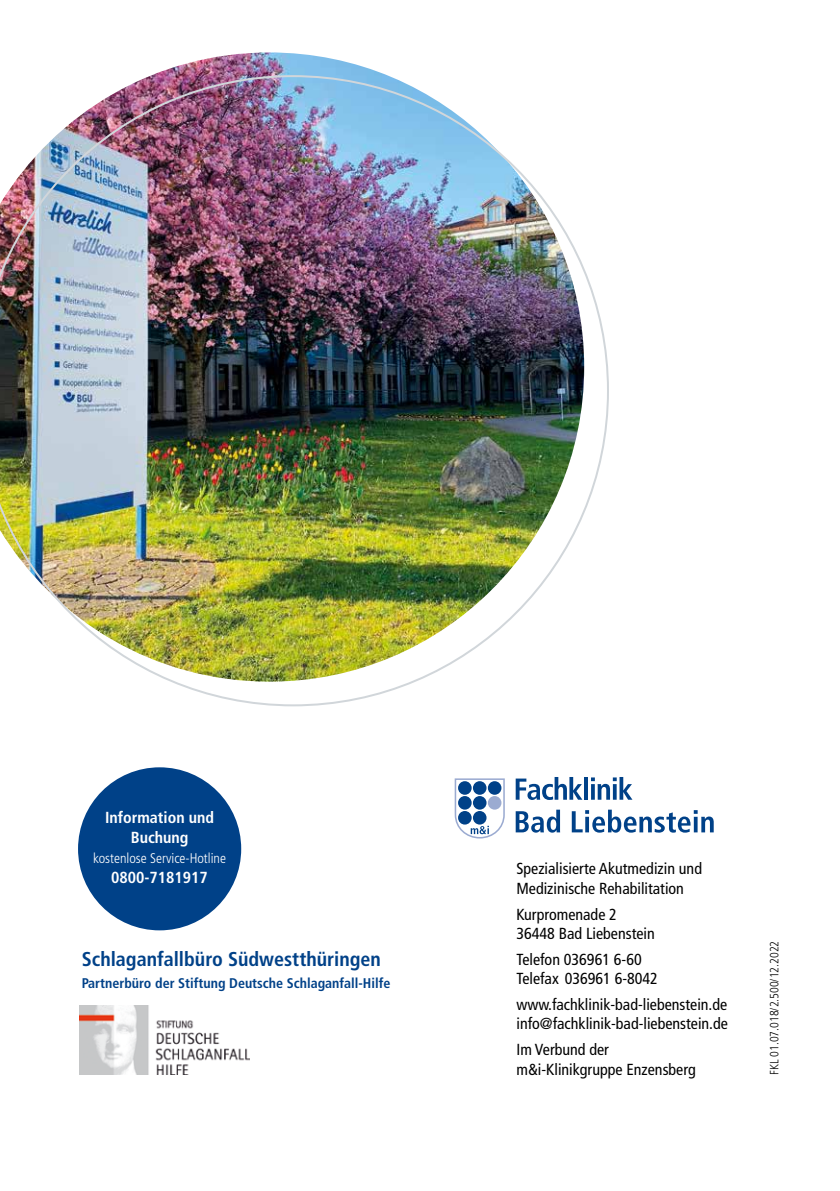
<style>
.page{position:relative;width:840px;height:1191px;background:#fff}
.page>*{position:absolute;margin:0;border:0;box-sizing:border-box;transform-origin:0 0}
.t1{font:700 condensed 20px "Frutiger LT Pro";color:#004188}
.t2{font:condensed 16px/19.2px "Frutiger LT Pro";color:#000}
.t3{font:700 condensed 16px/20px "Frutiger LT Pro";color:#fff;text-align:center}
.t4{font:700 condensed 14px "Frutiger LT Pro";color:#004188}
.t5{font:300 condensed 14px "Frutiger LT Pro";color:#fff}
.t6{font:300 condensed 12px "Frutiger LT Pro";color:#000}
</style>
<div class="page">
<svg style="left:454px;top:778px;width:51px;height:60px"></svg>
<div style="left:458px;top:781px;width:13px;height:13px;background:#004188;border-radius:50%"></div>
<div style="left:472px;top:781px;width:14px;height:13px;background:#004188;border-radius:50%"></div>
<div style="left:487px;top:781px;width:14px;height:13px;background:#004188;border-radius:50%"></div>
<div style="left:458px;top:796px;width:13px;height:13px;background:#004188;border-radius:50%"></div>
<div style="left:458px;top:811px;width:13px;height:13px;background:#004188;border-radius:50%"></div>
<div style="left:472px;top:796px;width:14px;height:13px;background:#004188;border-radius:50%"></div>
<div style="left:487px;top:796px;width:14px;height:13px;background:#9babd1;border-radius:50%"></div>
<div style="left:472px;top:811px;width:14px;height:13px;background:#004188;border-radius:50%"></div>
<svg style="left:515px;top:777px;width:67px;height:23px"></svg>
<svg style="left:584px;top:777px;width:3px;height:22px"></svg>
<svg style="left:591px;top:777px;width:41px;height:22px"></svg>
<svg style="left:515px;top:809px;width:45px;height:23px"></svg>
<svg style="left:571px;top:809px;width:142px;height:23px"></svg>
<img style="left:79px;top:1005px;width:170px;height:69px">
<div style="left:78px;top:767px;width:163px;height:163px;background:#004188;border-radius:50%"></div>
<img style="left:152px;top:52px;width:234px;height:23px">
<img style="left:0;top:75px;width:608px;height:631px">
<p class="t3" style="left:105px;top:808px;width:110px">Information und<br>Buchung</p>
<p class="t5" style="left:93px;top:850px;width:134px">kostenlose Service-Hotline</p>
<p class="t3" style="left:111px;top:868px;width:98px">0800-7181917</p>
<p class="t1" style="left:82px;top:947px;width:300px">Schlaganfallbüro Südwestthüringen</p>
<p class="t4" style="left:82px;top:974px;width:310px">Partnerbüro der Stiftung Deutsche Schlaganfall-Hilfe</p>
<p class="t2" style="left:516px;top:859px;width:187px">Spezialisierte Akutmedizin und<br>Medizinische Rehabilitation</p>
<p class="t2" style="left:516px;top:904px;width:140px">Kurpromenade 2<br>36448 Bad Liebenstein</p>
<p class="t2" style="left:516px;top:949px;width:143px">Telefon 036961 6-60<br>Telefax 036961 6-8042</p>
<p class="t2" style="left:516px;top:995px;width:213px">www.fachklinik-bad-liebenstein.de info@fachklinik-bad-liebenstein.de</p>
<p class="t2" style="left:516px;top:1040px;width:181px">Im Verbund der m&amp;i-Klinikgruppe Enzensberg</p>
<p class="t6" style="left:767px;top:1075px;width:136px;rotate:-90deg">FKL 01.07.018/2.500/12.2022</p>
</div>
